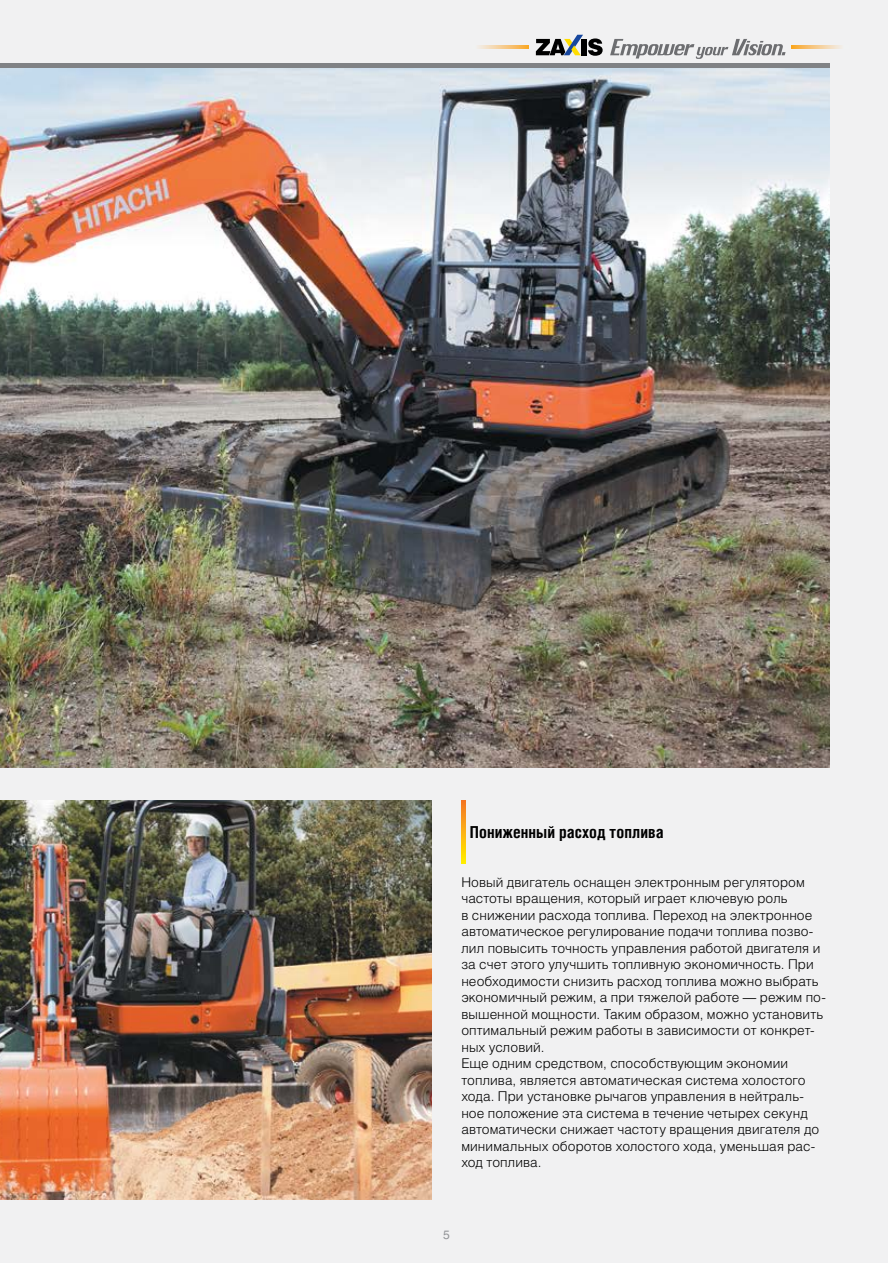
<style>
.page{position:relative;width:893px;height:1263px;background:#fff}
.page>*{position:absolute;margin:0;border:0;box-sizing:border-box;transform-origin:0 0}
.t1{font:700 16.5px "Helios Cond C";letter-spacing:.005em;color:#000}
.t2{font:13.5px/16.5px "Helios Light C";letter-spacing:.005em;color:#000}
.t3{font:12px "Helios C";color:#939598}
</style>
<div class="page">
<div style="left:0;top:0;width:887px;height:1263px;background:#f1f1f2"></div>
<svg style="left:536px;top:35px;width:67px;height:21px"></svg>
<svg style="left:610px;top:39px;width:175px;height:20px"></svg>
<svg style="left:478px;top:45px;width:51px;height:3px"></svg>
<svg style="left:791px;top:45px;width:51px;height:3px"></svg>
<img style="left:0;top:68px;width:829px;height:700px">
<hr style="left:0;top:64px;width:829px;height:4px;background:#808285">
<svg style="left:461px;top:800px;width:5px;height:63px"></svg>
<img style="left:0;top:800px;width:432px;height:399px">
<p class="t1" style="left:470px;top:822px;width:195px">Пониженный расход топлива</p>
<p class="t2" style="left:461px;top:873px;width:366px">Новый двигатель оснащен электронным регулятором частоты вращения, который играет ключевую роль<br>в снижении расхода топлива. Переход на электронное автоматическое регулирование подачи топлива позво&shy;лил повысить точность управления работой двигателя и за счет этого улучшить топливную экономичность. При необходимости снизить расход топлива можно выбрать экономичный режим, а при тяжелой работе — режим по&shy;вышенной мощности. Таким образом, можно установить оптимальный режим работы в зависимости от конкрет&shy;ных условий.<br>Еще одним средством, способствующим экономии топлива, является автоматическая система холостого хода. При установке рычагов управления в нейтраль&shy;ное положение эта система в течение четырех секунд автоматически снижает частоту вращения двигателя до минимальных оборотов холостого хода, уменьшая рас&shy;ход топлива.</p>
<p class="t3" style="left:443px;top:1228px;width:8px">5</p>
</div>
